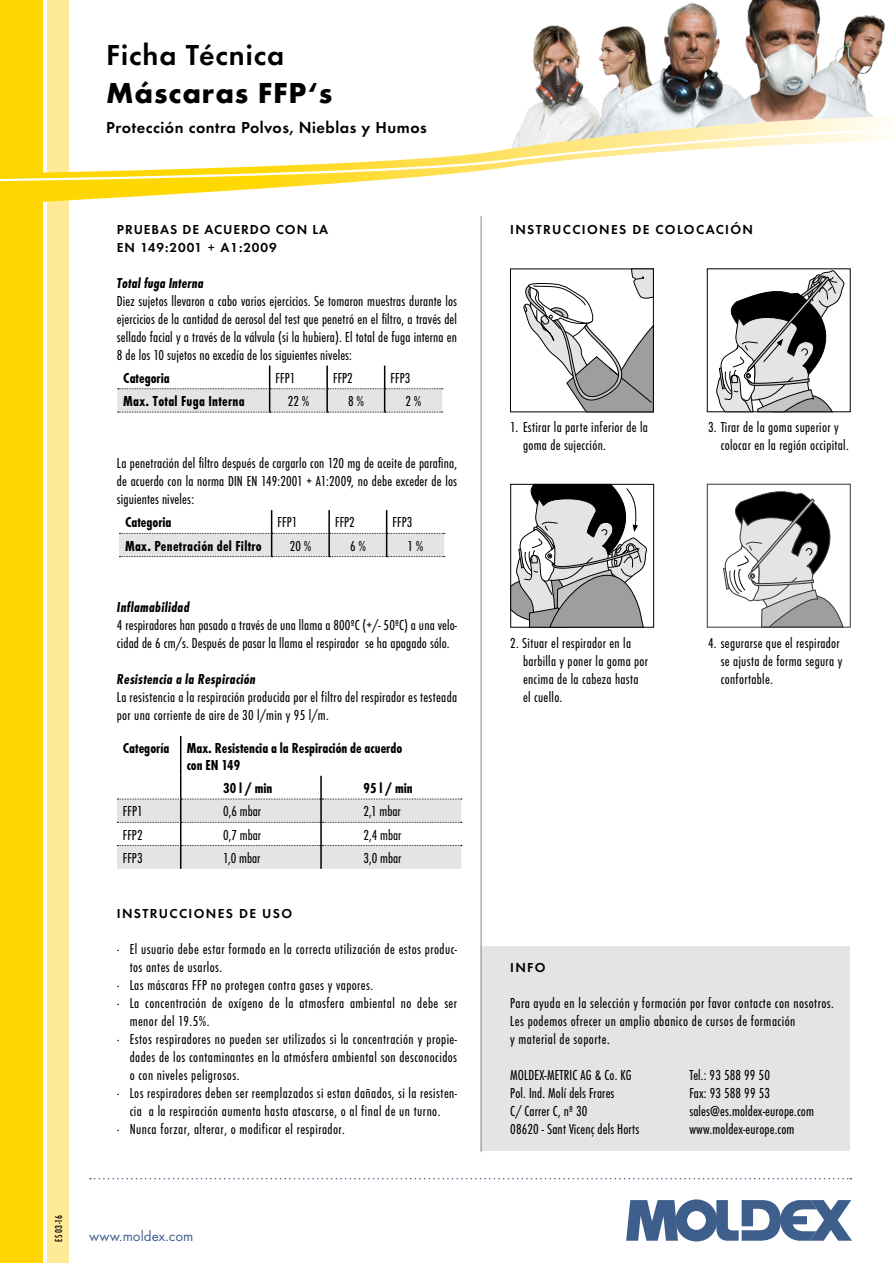
<style>
.page{position:relative;width:893px;height:1263px;background:#fff}
.page>*{position:absolute;margin:0;border:0;box-sizing:border-box;transform-origin:0 0}
.t1{font:700 30px "Futura TCE";letter-spacing:.03em;color:#000}
.t2{font:30px "Futura TCE Dem";letter-spacing:.03em;color:#000}
.t3{font:16.5px "Futura TCE Dem";letter-spacing:.03em;color:#000}
.t4{font:15px/18px "Futura TCE Boo Con";letter-spacing:.02em;color:#000}
.t5{font:15px/16.5px "Futura TCE Bol Con";color:#000}
.t6{font:15px "Futura TCE Bol Con Obl";letter-spacing:.02em;color:#000}
.t7{font:15px "Futura TCE Bol Con";letter-spacing:.02em;color:#000}
.t8{font:15px "Futura TCE Boo";color:#3e5e8c}
.t9{font:13.5px "Futura TCE Dem";letter-spacing:.1em;color:#000}
.t10{font:13.5px/18px "Futura TCE Dem";letter-spacing:.07em;color:#000}
.t11{font:10.5px "Futura TCE Med Con";color:#000}
</style>
<div class="page">
<img style="left:526px;top:25px;width:46px;height:92px">
<img style="left:875px;top:15px;width:10px;height:46px">
<img style="left:572px;top:4px;width:116px;height:113px">
<img style="left:688px;top:0;width:187px;height:117px">
<div style="left:48px;top:0;width:21px;height:1263px;background:#ffea97"></div>
<div style="left:0;top:0;width:43px;height:1263px;background:#ffd600"></div>
<svg style="left:43px;top:117px;width:841px;height:87px"></svg>
<svg style="left:90px;top:1178px;width:761px;height:1px"></svg>
<svg style="left:626px;top:1199px;width:226px;height:42px"></svg>
<svg style="left:0;top:127px;width:884px;height:55px"></svg>
<div style="left:480px;top:946px;width:370px;height:205px;background:#e3e4e4"></div>
<hr style="left:480px;top:216px;width:2px;height:936px;background:#9c9e9f">
<svg style="left:523px;top:268px;width:131px;height:145px"></svg>
<svg style="left:510px;top:483px;width:138px;height:145px"></svg>
<div style="left:707px;top:269px;width:143px;height:143px;border:1px solid #000"></div>
<svg style="left:714px;top:269px;width:132px;height:144px"></svg>
<div style="left:707px;top:484px;width:143px;height:143px;border:1px solid #353733"></div>
<svg style="left:723px;top:491px;width:121px;height:137px"></svg>
<hr style="left:180px;top:736px;width:1px;height:40px;background:#000">
<svg style="left:117px;top:776px;width:345px;height:93px"></svg>
<hr style="left:320px;top:776px;width:2px;height:23px;background:#000">
<hr style="left:320px;top:799px;width:2px;height:23px;background:#000">
<hr style="left:320px;top:822px;width:2px;height:23px;background:#000">
<hr style="left:320px;top:845px;width:2px;height:24px;background:#000">
<svg style="left:117px;top:366px;width:326px;height:47px"></svg>
<svg style="left:119px;top:510px;width:326px;height:47px"></svg>
<h1 class="t2" style="left:106px;top:37px;width:179px">Ficha Técnica</h1>
<h1 class="t1" style="left:106px;top:74px;width:227px">Máscaras FFP‘s</h1>
<p class="t3" style="left:106px;top:117px;width:322px">Protección contra Polvos, Nieblas y Humos</p>
<p class="t10" style="left:117px;top:220px;width:213px">PRUEBAS DE ACUERDO CON LA<br>EN 149:2001 + A1:2009</p>
<p class="t6" style="left:117px;top:274px;width:88px">Total fuga Interna</p>
<p class="t4" style="left:117px;top:292px;width:342px;text-align:justify">Diez sujetos llevaron a cabo varios ejercicios. Se tomaron muestras durante los ejercicios de la cantidad de aerosol del test que penetró en el filtro, a través del sellado facial y a través de la válvula (si la hubiera). El total de fuga interna en 8 de los 10 sujetos no excedía de los siguientes niveles:</p>
<p class="t5" style="left:123px;top:370px;width:48px">Categoria</p>
<p class="t4" style="left:276px;top:369px;width:21px">FFP1</p>
<p class="t4" style="left:333px;top:369px;width:21px">FFP2</p>
<p class="t4" style="left:391px;top:369px;width:21px">FFP3</p>
<p class="t7" style="left:123px;top:392px;width:123px">Max. Total Fuga Interna</p>
<p class="t4" style="left:288px;top:392px;width:23px">22 %</p>
<p class="t4" style="left:348px;top:392px;width:17px">8 %</p>
<p class="t4" style="left:406px;top:392px;width:17px">2 %</p>
<p class="t4" style="left:117px;top:454px;width:342px;text-align:justify">La penetración del filtro después de cargarlo con 120 mg de aceite de parafina, de acuerdo con la norma DIN EN 149:2001 + A1:2009, no debe exceder de los siguientes niveles:</p>
<p class="t5" style="left:125px;top:514px;width:48px">Categoria</p>
<p class="t4" style="left:278px;top:513px;width:21px">FFP1</p>
<p class="t4" style="left:335px;top:513px;width:21px">FFP2</p>
<p class="t4" style="left:393px;top:513px;width:21px">FFP3</p>
<p class="t7" style="left:125px;top:537px;width:138px">Max. Penetración del Filtro</p>
<p class="t4" style="left:290px;top:537px;width:23px">20 %</p>
<p class="t4" style="left:350px;top:537px;width:17px">6 %</p>
<p class="t4" style="left:408px;top:537px;width:18px">1 %</p>
<p class="t6" style="left:117px;top:598px;width:74px">Inflamabilidad</p>
<p class="t4" style="left:117px;top:616px;width:342px">4 respiradores han pasado a través de una llama a 800ºC (+/- 50ºC) a una velo&shy;cidad de 6 cm/s. Después de pasar la llama el respirador se ha apagado sólo.</p>
<p class="t6" style="left:117px;top:670px;width:140px">Resistencia a la Respiración</p>
<p class="t4" style="left:117px;top:688px;width:342px">La resistencia a la respiración producida por el filtro del respirador es testeada por una corriente de aire de 30 l/min y 95 l/m.</p>
<p class="t5" style="left:187px;top:740px;width:217px;text-indent:-64px">Categoría Max. Resistencia a la Respiración de acuerdo con EN 149</p>
<p class="t5" style="left:223px;top:780px;width:51px">30 l / min</p>
<p class="t5" style="left:364px;top:780px;width:51px">95 l / min</p>
<p class="t4" style="left:123px;top:802px;width:21px">FFP1</p>
<p class="t4" style="left:223px;top:802px;width:39px">0,6 mbar</p>
<p class="t4" style="left:364px;top:802px;width:39px">2,1 mbar</p>
<p class="t4" style="left:123px;top:826px;width:21px">FFP2</p>
<p class="t4" style="left:223px;top:826px;width:39px">0,7 mbar</p>
<p class="t4" style="left:364px;top:826px;width:39px">2,4 mbar</p>
<p class="t4" style="left:123px;top:849px;width:21px">FFP3</p>
<p class="t4" style="left:223px;top:849px;width:39px">1,0 mbar</p>
<p class="t4" style="left:364px;top:849px;width:39px">3,0 mbar</p>
<p class="t9" style="left:117px;top:905px;width:177px">INSTRUCCIONES DE USO</p>
<p class="t4" style="left:117px;top:940px;width:342px">· El usuario debe estar formado en la correcta utilización de estos produc-</p>
<p class="t4" style="left:130px;top:958px;width:94px">tos antes de usarlos.</p>
<p class="t4" style="left:117px;top:976px;width:258px">· Las máscaras FFP no protegen contra gases y vapores.</p>
<p class="t4" style="left:117px;top:994px;width:342px">· La concentración de oxígeno de la atmosfera ambiental no debe ser</p>
<p class="t4" style="left:130px;top:1012px;width:81px">menor del 19.5%.</p>
<p class="t4" style="left:117px;top:1030px;width:342px">· Estos respiradores no pueden ser utilizados si la concentración y propie-</p>
<p class="t4" style="left:130px;top:1048px;width:329px">dades de los contaminantes en la atmósfera ambiental son desconocidos</p>
<p class="t4" style="left:130px;top:1066px;width:111px">o con niveles peligrosos.</p>
<p class="t4" style="left:117px;top:1084px;width:342px">· Los respiradores deben ser reemplazados si estan dañados, si la resisten-</p>
<p class="t4" style="left:130px;top:1102px;width:312px">cia a la respiración aumenta hasta atascarse, o al final de un turno.</p>
<p class="t4" style="left:117px;top:1120px;width:230px">· Nunca forzar, alterar, o modificar el respirador.</p>
<p class="t11" style="left:53px;top:1242px;width:28px;rotate:-90deg">ES 03-16</p>
<p class="t8" style="left:89px;top:1227px;width:106px">www.moldex.com</p>
<p class="t9" style="left:510px;top:221px;width:244px">INSTRUCCIONES DE COLOCACIÓN</p>
<p class="t4" style="left:523px;top:418px;width:126px;text-indent:-13px">1. Estirar la parte inferior de la goma de sujección.</p>
<p class="t4" style="left:721px;top:418px;width:129px;text-indent:-13px">3. Tirar de la goma superior y colocar en la región occipital.</p>
<p class="t4" style="left:523px;top:634px;width:127px;text-indent:-13px">2. Situar el respirador en la barbilla y poner la goma por encima de la cabeza hasta el cuello.</p>
<p class="t4" style="left:721px;top:634px;width:123px;text-indent:-13px">4. segurarse que el respirador se ajusta de forma segura y confortable.</p>
<p class="t9" style="left:510px;top:959px;width:37px">INFO</p>
<p class="t4" style="left:510px;top:994px;width:325px">Para ayuda en la selección y formación por favor contacte con nosotros.<br>Les podemos ofrecer un amplio abanico de cursos de formación<br>y material de soporte.</p>
<p class="t4" style="left:510px;top:1066px;width:130px">MOLDEX-METRIC AG &amp; Co. KG<br>Pol. Ind. Molí dels Frares<br>C/ Carrer C, nº 30<br>08620 - Sant Vicenç dels Horts</p>
<p class="t4" style="left:689px;top:1066px;width:126px">Tel.: 93 588 99 50<br>Fax: 93 588 99 53 sales@es.moldex-europe.com www.moldex-europe.com</p>
</div>
